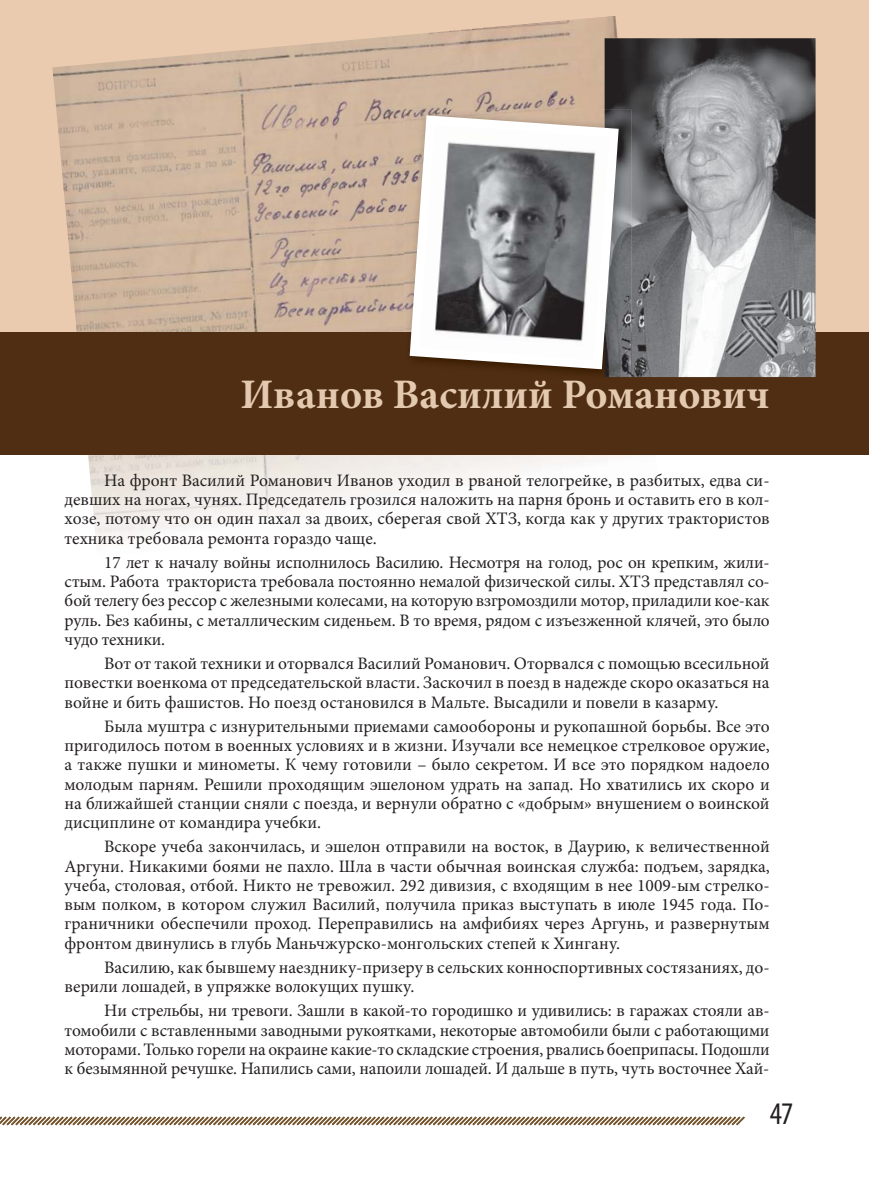
<style>
.page{position:relative;width:869px;height:1191px;background:#fff}
.page>*{position:absolute;margin:0;border:0;box-sizing:border-box;transform-origin:0 0}
.t1{font:700 42px "Minion Pro";color:#e3c9af}
.t2{font:condensed 31.5px "Myriad Pro";color:#231f20}
.t3{font:17.5px/19.2px "Minion Pro";color:#231f20;text-align:justify}
</style>
<div class="page">
<svg style="left:0;top:1116px;width:745px;height:10px"></svg>
<div style="left:0;top:0;width:868px;height:376px;background:#eacbaf"></div>
<img style="left:88px;top:454px;width:572px;height:91px">
<img style="left:52px;top:16px;width:565px;height:316px">
<div style="left:0;top:332px;width:868px;height:122px;background:#502e13"></div>
<img style="left:604px;top:38px;width:211px;height:339px">
<img style="left:604px;top:110px;width:27px;height:267px">
<svg style="left:405px;top:111px;width:218px;height:263px;background:#a3a09f"></svg>
<h1 class="t1" style="left:240px;top:368px;width:530px">Иванов асилий Романович</h1>
<h1 class="t1" style="left:392px;top:368px;width:28px">В</h1>
<p class="t3" style="left:64px;top:470px;width:706px;text-indent:40px">На фронт Василий Романович Иванов уходил в рваной телогрейке, в разбитых, едва си&shy;девших на ногах, чунях. Председатель грозился наложить на парня бронь и оставить его в кол&shy;хозе, потому что он один пахал за двоих, сберегая свой ХТЗ, когда как у других трактористов техника требовала ремонта гораздо чаще.</p>
<p class="t3" style="left:64px;top:552px;width:706px;text-indent:40px">17 лет к началу войны исполнилось Василию. Несмотря на голод, рос он крепким, жили&shy;стым. Работа тракториста требовала постоянно немалой физической силы. ХТЗ представлял со&shy;бой телегу без рессор с железными колесами, на которую взгромоздили мотор, приладили кое-как руль. Без кабины, с металлическим сиденьем. В то время, рядом с изъезженной клячей, это было чудо техники.</p>
<p class="t3" style="left:64px;top:653px;width:706px;text-indent:40px">Вот от такой техники и оторвался Василий Романович. Оторвался с помощью всесильной повестки военкома от председательской власти. Заскочил в поезд в надежде скоро оказаться на войне и бить фашистов. Но поезд остановился в Мальте. Высадили и повели в казарму.</p>
<p class="t3" style="left:64px;top:716px;width:706px;text-indent:40px">Была муштра с изнурительными приемами самообороны и рукопашной борьбы. Все это пригодилось потом в военных условиях и в жизни. Изучали все немецкое стрелковое оружие, а также пушки и минометы. К чему готовили – было секретом. И все это порядком надоело молодым парням. Решили проходящим эшелоном удрать на запад. Но хватились их скоро и на ближайшей станции сняли с поезда, и вернули обратно с «добрым» внушением о воинской дисциплине от командира учебки.</p>
<p class="t3" style="left:64px;top:836px;width:706px;text-indent:40px">Вскоре учеба закончилась, и эшелон отправили на восток, в Даурию, к величественной Аргуни. Никакими боями не пахло. Шла в части обычная воинская служба: подъем, зарядка, учеба, столовая, отбой. Никто не тревожил. 292 дивизия, с входящим в нее 1009-ым стрелко&shy;вым полком, в котором служил Василий, получила приказ выступать в июле 1945 года. По&shy;граничники обеспечили проход. Переправились на амфибиях через Аргунь, и развернутым фронтом двинулись в глубь Маньчжурско-монгольских степей к Хингану.</p>
<p class="t3" style="left:64px;top:957px;width:706px;text-indent:40px">Василию, как бывшему наезднику-призеру в сельских конноспортивных состязаниях, до&shy;верили лошадей, в упряжке волокущих пушку.</p>
<p class="t3" style="left:64px;top:1000px;width:706px;text-indent:40px">Ни стрельбы, ни тревоги. Зашли в какой-то городишко и удивились: в гаражах стояли ав&shy;томобили с вставленными заводными рукоятками, некоторые автомобили были с работающими моторами. Только горели на окраине какие-то складские строения, рвались боеприпасы. Подошли к безымянной речушке. Напились сами, напоили лошадей. И дальше в путь, чуть восточнее Хай-</p>
<h2 class="t2" style="left:769px;top:1095px;width:25px">47</h2>
</div>
